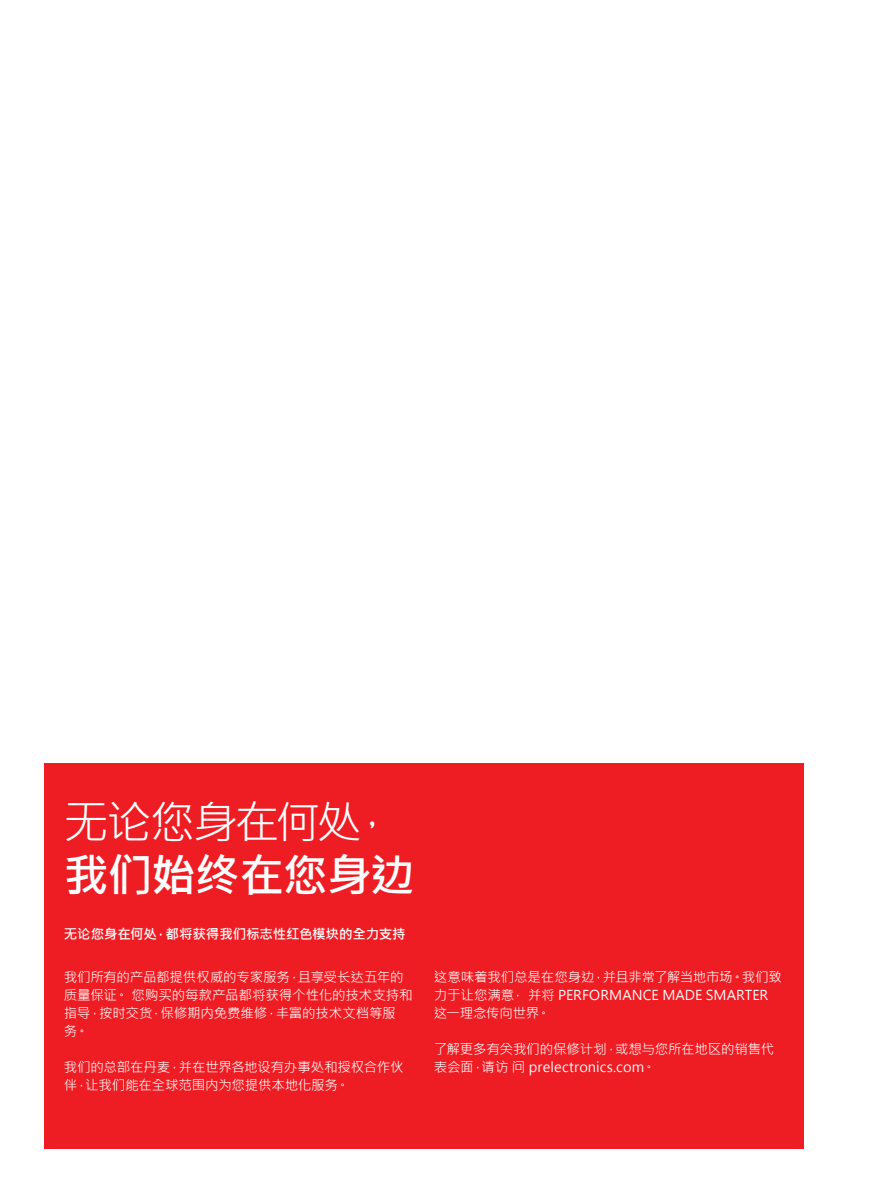
<style>
.page{position:relative;width:893px;height:1191px;background:#fff}
.page>*{position:absolute;margin:0;border:0;box-sizing:border-box;transform-origin:0 0}
.t1{font:45px "Microsoft Jheng Hei";letter-spacing:-.07em;color:#fff}
.t2{font:700 45px "Microsoft Jheng Hei";letter-spacing:-.025em;color:#fff}
.t3{font:13.5px/18px "Microsoft Jheng Hei";letter-spacing:-.01em;color:#fff}
.t4{font:700 13.5px "Microsoft Jheng Hei";letter-spacing:-.01em;color:#fff}
</style>
<div class="page">
<div style="left:45px;top:762px;width:759px;height:386px;background:#ee1d23"></div>
<h1 class="t1" style="left:64px;top:794px;width:333px">无论您身在何处，</h1>
<h1 class="t2" style="left:64px;top:847px;width:353px">我们始终在您身边</h1>
<p class="t4" style="left:64px;top:925px;width:343px">无论您身在何处，都将获得我们标志性红色模块的全力支持</p>
<p class="t3" style="left:64px;top:968px;width:350px">我们所有的产品都提供权威的专家服务，且享受长达五年的质量保证。 您购买的每款产品都将获得个性化的技术支持和指导，按时交货，保修期内免费维修，丰富的技术文档等服务。</p>
<p class="t3" style="left:64px;top:1058px;width:341px">我们的总部在丹麦，并在世界各地设有办事处和授权合作伙伴，让我们能在全球范围内为您提供本地化服务。</p>
<p class="t3" style="left:434px;top:968px;width:349px">这意味着我们总是在您身边，并且非常了解当地市场。我们致力于让您满意， 并将 PERFORMANCE MADE SMARTER这一理念传向世界。</p>
<p class="t3" style="left:434px;top:1040px;width:342px">了解更多有关我们的保修计划，或想与您所在地区的销售代表会面，请访 问 prelectronics.com。</p>
</div>
